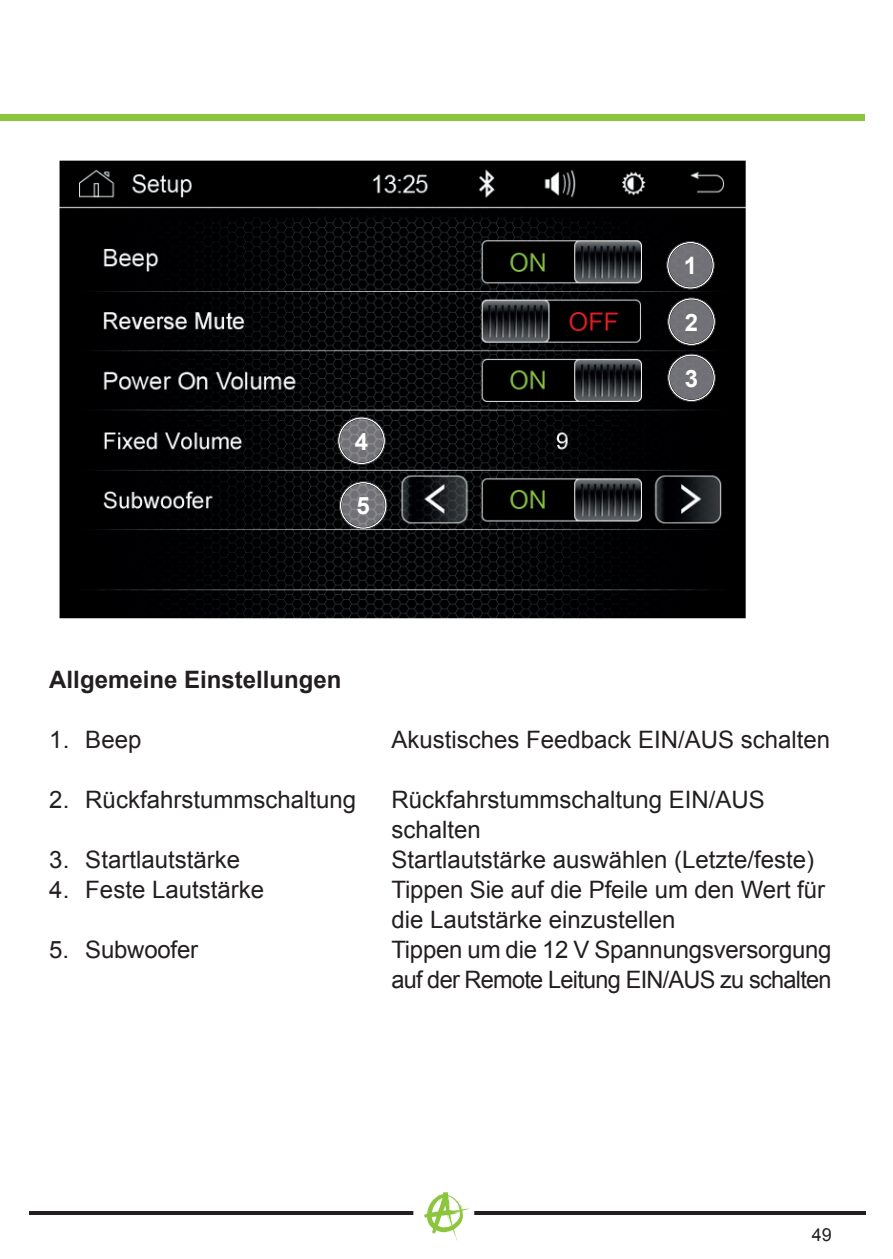
<style>
.page{position:relative;width:893px;height:1259px;background:#fff}
.page>*{position:absolute;margin:0;border:0;box-sizing:border-box;transform-origin:0 0}
.t1{font:24px/30px "Arial";color:#231f20}
.t2{font:24px/30px "Arial";letter-spacing:-.03em;color:#231f20}
.t3{font:700 24px "Arial";color:#231f20}
.t4{font:700 24px "Arial";color:#fff}
.t5{font:18px "Arial";color:#231f20}
</style>
<div class="page">
<div style="left:0;top:114px;width:865px;height:6px;background:#8bc63e"></div>
<hr style="left:29px;top:1211px;width:836px;height:4px;background:#231f20">
<svg style="left:413px;top:1192px;width:61px;height:49px"></svg>
<img style="left:60px;top:161px;width:686px;height:457px">
<img style="left:666px;top:241px;width:48px;height:48px">
<img style="left:668px;top:243px;width:45px;height:45px">
<div style="left:667px;top:242px;width:47px;height:46px;border:1px solid #fff;border-radius:50%"></div>
<img style="left:668px;top:298px;width:47px;height:48px">
<img style="left:669px;top:299px;width:45px;height:45px">
<div style="left:668px;top:298px;width:47px;height:47px;border:1px solid #fff;border-radius:50%"></div>
<img style="left:668px;top:354px;width:47px;height:48px">
<img style="left:669px;top:355px;width:45px;height:45px">
<div style="left:668px;top:354px;width:47px;height:47px;border:1px solid #fff;border-radius:50%"></div>
<img style="left:338px;top:417px;width:47px;height:48px">
<img style="left:339px;top:418px;width:45px;height:45px">
<div style="left:338px;top:417px;width:47px;height:47px;border:1px solid #fff;border-radius:50%"></div>
<img style="left:339px;top:481px;width:48px;height:48px">
<img style="left:341px;top:483px;width:45px;height:45px">
<div style="left:340px;top:482px;width:47px;height:47px;border:1px solid #fff;border-radius:50%"></div>
<p class="t4" style="left:355px;top:425px;width:15px">4</p>
<p class="t4" style="left:357px;top:490px;width:15px">5</p>
<p class="t4" style="left:684px;top:250px;width:15px">1</p>
<p class="t4" style="left:685px;top:306px;width:15px">2</p>
<p class="t4" style="left:685px;top:362px;width:15px">3</p>
<p class="t3" style="left:49px;top:663px;width:294px">Allgemeine Einstellungen</p>
<p class="t1" style="left:49px;top:724px;width:94px">1. Beep</p>
<p class="t1" style="left:391px;top:724px;width:440px">Akustisches Feedback EIN/AUS schalten</p>
<p class="t1" style="left:49px;top:784px;width:308px">2. Rückfahrstummschaltung</p>
<p class="t1" style="left:391px;top:784px;width:375px">Rückfahrstummschaltung EIN/AUS schalten</p>
<p class="t1" style="left:49px;top:844px;width:192px">3. Startlautstärke</p>
<p class="t1" style="left:391px;top:844px;width:424px">Startlautstärke auswählen (Letzte/feste)</p>
<p class="t1" style="left:49px;top:874px;width:216px">4. Feste Lautstärke</p>
<p class="t1" style="left:391px;top:874px;width:435px">Tippen Sie auf die Pfeile um den Wert für die Lautstärke einzustellen</p>
<p class="t1" style="left:49px;top:934px;width:150px">5. Subwoofer</p>
<p class="t2" style="left:391px;top:934px;width:442px">Tippen um die 12 V Spannungsversorgung auf der Remote Leitung EIN/AUS zu schalten</p>
<p class="t5" style="left:812px;top:1222px;width:22px">49</p>
</div>
